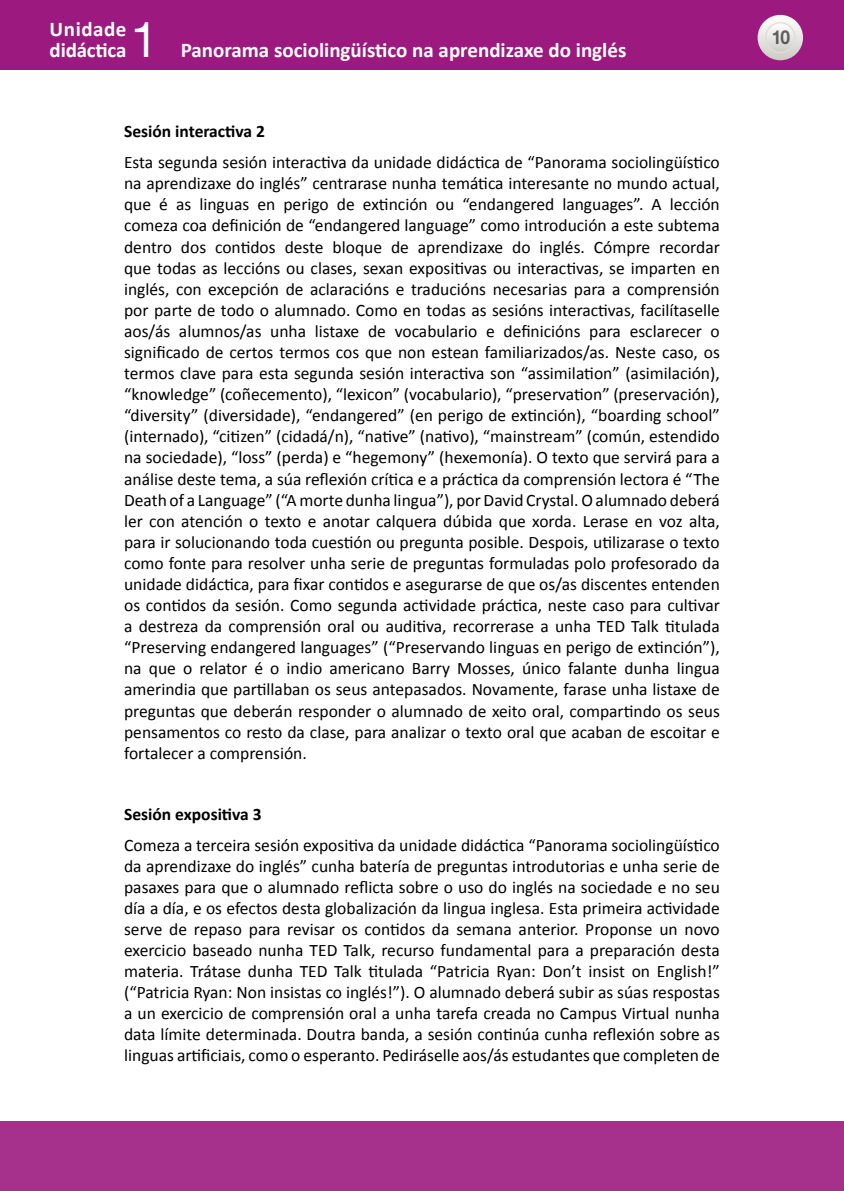
<style>
.page{position:relative;width:844px;height:1191px;background:#fff}
.page>*{position:absolute;margin:0;border:0;box-sizing:border-box;transform-origin:0 0}
.t1{font:49px "Helvetica Neue LT Std";color:#fff}
.t2{font:700 21px/21px "Calibri";color:#fff}
.t3{font:700 19.25px "Helvetica Neue LT Std";color:#000;scale:.9 1}
.TXTO_sin_SANGRE{font:17.5px/21px "Calibri";color:#000;text-align:justify}
._1º_Epigrafe{font:700 17.5px "Calibri";color:#000}
</style>
<div class="page">
<div style="left:0;top:0;width:843px;height:69px;background:#9c1a7f"></div>
<svg style="left:757px;top:15px;width:45px;height:45px"></svg>
<svg style="left:765px;top:23px;width:29px;height:29px"></svg>
<div style="left:764px;top:22px;width:31px;height:31px;border:1px solid #dfdeda;border-radius:50%"></div>
<div style="left:0;top:1121px;width:843px;height:70px;background:#a6318c"></div>
<p class="t2" style="left:50px;top:19px;width:78px">Unidade didáctica</p>
<h1 class="t1" style="left:131px;top:11px;width:29px">1</h1>
<p class="t2" style="left:181px;top:40px;width:447px">Panorama sociolingüístico na aprendizaxe do inglés</p>
<p class="_1º_Epigrafe" style="left:124px;top:120px;width:142px">Sesión interactiva 2</p>
<p class="TXTO_sin_SANGRE" style="left:124px;top:152px;width:597px">Esta segunda sesión interactiva da unidade didáctica de “Panorama sociolingüístico na aprendizaxe do inglés” centrarase nunha temática interesante no mundo actual, que é as linguas en perigo de extinción ou “endangered languages”. A lección comeza coa definición de “endangered language” como introdución a este subtema dentro dos contidos deste bloque de aprendizaxe do inglés. Cómpre recordar que todas as leccións ou clases, sexan expositivas ou interactivas, se imparten en inglés, con excepción de aclaracións e traducións necesarias para a comprensión por parte de todo o alumnado. Como en todas as sesións interactivas, facilítaselle aos/ás alumnos/as unha listaxe de vocabulario e definicións para esclarecer o significado de certos termos cos que non estean familiarizados/as. Neste caso, os termos clave para esta segunda sesión interactiva son “assimilation” (asimilación), “knowledge” (coñecemento), “lexicon” (vocabulario), “preservation” (preservación), “diversity” (diversidade), “endangered” (en perigo de extinción), “boarding school” (internado), “citizen” (cidadá/n), “native” (nativo), “mainstream” (común, estendido na sociedade), “loss” (perda) e “hegemony” (hexemonía). O texto que servirá para a análise deste tema, a súa reflexión crítica e a práctica da comprensión lectora é “The Death of a Language” (“A morte dunha lingua”), por David Crystal. O alumnado deberá ler con atención o texto e anotar calquera dúbida que xorda. Lerase en voz alta, para ir solucionando toda cuestión ou pregunta posible. Despois, utilizarase o texto como fonte para resolver unha serie de preguntas formuladas polo profesorado da unidade didáctica, para fixar contidos e asegurarse de que os/as discentes entenden os contidos da sesión. Como segunda actividade práctica, neste caso para cultivar a destreza da comprensión oral ou auditiva, recorrerase a unha TED Talk titulada “Preserving endangered languages” (“Preservando linguas en perigo de extinción”), na que o relator é o indio americano Barry Mosses, único falante dunha lingua amerindia que partillaban os seus antepasados. Novamente, farase unha listaxe de preguntas que deberán responder o alumnado de xeito oral, compartindo os seus pensamentos co resto da clase, para analizar o texto oral que acaban de escoitar e fortalecer a comprensión.</p>
<p class="_1º_Epigrafe" style="left:124px;top:802px;width:139px">Sesión expositiva 3</p>
<p class="TXTO_sin_SANGRE" style="left:124px;top:834px;width:597px">Comeza a terceira sesión expositiva da unidade didáctica “Panorama sociolingüístico da aprendizaxe do inglés” cunha batería de preguntas introdutorias e unha serie de pasaxes para que o alumnado reflicta sobre o uso do inglés na sociedade e no seu día a día, e os efectos desta globalización da lingua inglesa. Esta primeira actividade serve de repaso para revisar os contidos da semana anterior. Proponse un novo exercicio baseado nunha TED Talk, recurso fundamental para a preparación desta materia. Trátase dunha TED Talk titulada “Patricia Ryan: Don’t insist on English!” (“Patricia Ryan: Non insistas co inglés!”). O alumnado deberá subir as súas respostas a un exercicio de comprensión oral a unha tarefa creada no Campus Virtual nunha data límite determinada. Doutra banda, a sesión continúa cunha reflexión sobre as linguas artificiais, como o esperanto. Pediráselle aos/ás estudantes que completen de</p>
<p class="t3" style="left:770px;top:26px;width:23px">10</p>
</div>
